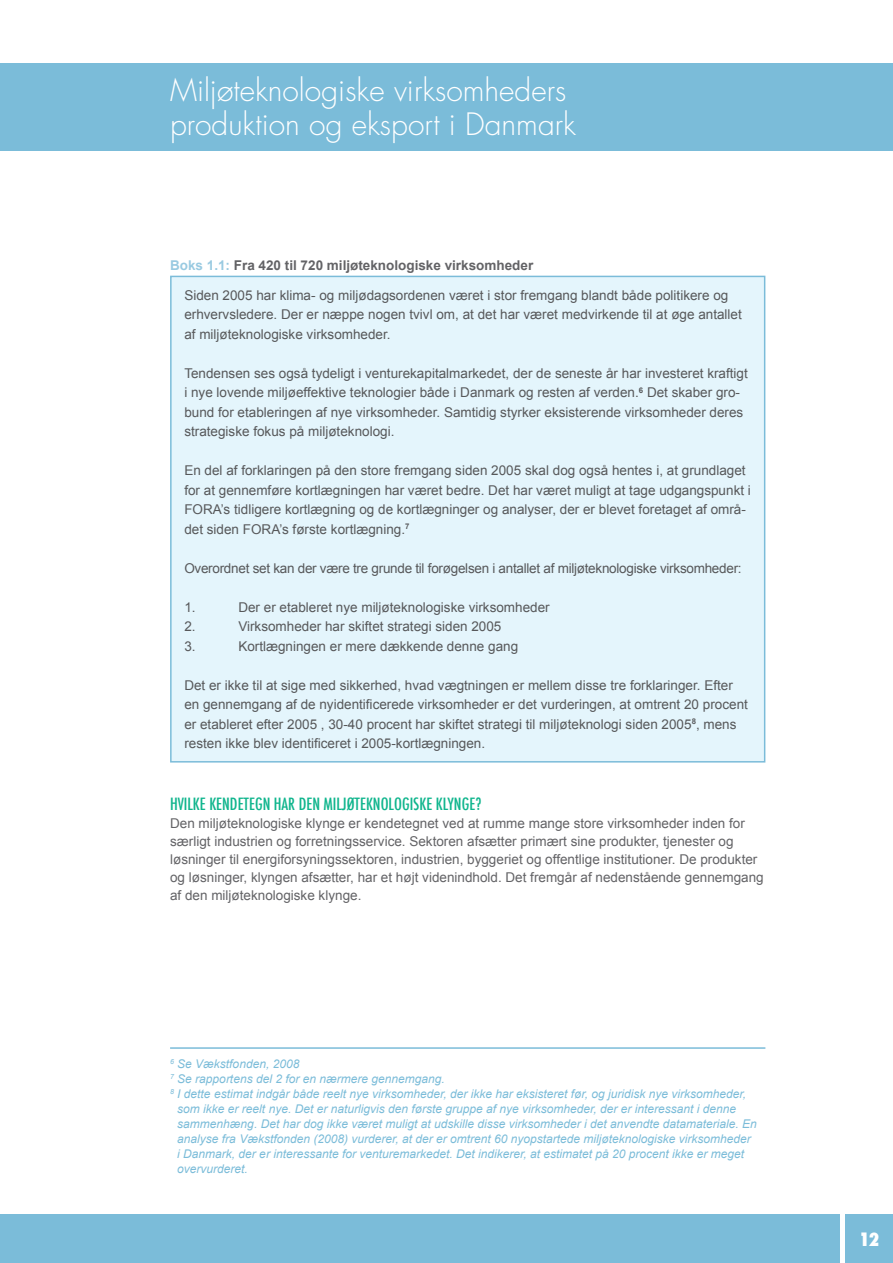
<style>
.page{position:relative;width:893px;height:1263px;background:#fff}
.page>*{position:absolute;margin:0;border:0;box-sizing:border-box;transform-origin:0 0}
.t1{font:300 30px/34.5px "Futura Std";color:#fff}
.t2{font:800 condensed 18px "Futura";color:#fff}
.t3{font:500 condensed 16.5px "Futura";color:#10b58d}
.t4{font:13.5px/19.5px "Arial";color:#57585a}
.t5{font:13.5px/18px "Arial";color:#636366}
.t6{font:13.5px "Arial";letter-spacing:-.02em;color:#57585a}
.t7{font:700 13.5px "Arial";color:#636366}
.t8{font:italic 12px "Arial";color:#7bbcd9}
.s1{color:#99cae1}
</style>
<div class="page">
<div style="left:0;top:1215px;width:839px;height:48px;background:#7bbcd9"></div>
<div style="left:0;top:64px;width:893px;height:87px;background:#7bbcd9"></div>
<div style="left:845px;top:1215px;width:48px;height:48px;background:#7bbcd9"></div>
<div style="left:171px;top:276px;width:594px;height:486px;background:#e4f5fc"></div>
<div style="left:170px;top:276px;width:595px;height:486px;border:2px solid #7bbcd9"></div>
<hr style="left:170px;top:1047px;width:595px;height:2px;background:#7bbcd9">
<h1 class="t1" style="left:170px;top:73px;width:407px">Miljøteknologiske virksomheders produktion og eksport i Danmark</h1>
<p class="t7" style="left:170px;top:256px;width:365px"><span class="s1">Boks 1.1:</span> Fra 420 til 720 miljøteknologiske virksomheder</p>
<p class="t4" style="left:184px;top:285px;width:559px">Siden 2005 har klima- og miljødagsordenen været i stor fremgang blandt både politikere og erhvervsledere. Der er næppe nogen tvivl om, at det har været medvirkende til at øge antallet af miljøteknologiske virksomheder.</p>
<p class="t4" style="left:184px;top:363px;width:565px">Tendensen ses også tydeligt i venturekapitalmarkedet, der de seneste år har investeret kraftigt i nye lovende miljøeffektive teknologier både i Danmark og resten af verden.<sup>6</sup> Det skaber gro&shy;bund for etableringen af nye virksomheder. Samtidig styrker eksisterende virksomheder deres strategiske fokus på miljøteknologi.</p>
<p class="t4" style="left:184px;top:461px;width:568px">En del af forklaringen på den store fremgang siden 2005 skal dog også hentes i, at grundlaget for at gennemføre kortlægningen har været bedre. Det har været muligt at tage udgangspunkt i FORA’s tidligere kortlægning og de kortlægninger og analyser, der er blevet foretaget af områ&shy;det siden FORA’s første kortlægning.<sup>7</sup></p>
<p class="t6" style="left:184px;top:559px;width:559px">Overordnet set kan der være tre grunde til forøgelsen i antallet af miljøteknologiske virksomheder:</p>
<p class="t4" style="left:184px;top:597px;width:13px">1.</p>
<p class="t4" style="left:238px;top:597px;width:313px">Der er etableret nye miljøteknologiske virksomheder</p>
<p class="t4" style="left:184px;top:617px;width:13px">2.</p>
<p class="t4" style="left:238px;top:617px;width:265px">Virksomheder har skiftet strategi siden 2005</p>
<p class="t4" style="left:184px;top:636px;width:13px">3.</p>
<p class="t4" style="left:238px;top:636px;width:281px">Kortlægningen er mere dækkende denne gang</p>
<p class="t4" style="left:184px;top:675px;width:565px">Det er ikke til at sige med sikkerhed, hvad vægtningen er mellem disse tre forklaringer. Efter en gennemgang af de nyidentificerede virksomheder er det vurderingen, at omtrent 20 procent er etableret efter 2005 , 30-40 procent har skiftet strategi til miljøteknologi siden 2005<sup>8</sup>, mens resten ikke blev identificeret i 2005-kortlægningen.</p>
<p class="t3" style="left:170px;top:793px;width:313px">HVILKE KENDETEGN HAR DEN MILJØTEKNOLOGISKE KLYNGE?</p>
<p class="t5" style="left:170px;top:814px;width:595px">Den miljøteknologiske klynge er kendetegnet ved at rumme mange store virksomheder inden for særligt industrien og forretningsservice. Sektoren afsætter primært sine produkter, tjenester og løsninger til energiforsyningssektoren, industrien, byggeriet og offentlige institutioner. De produkter og løsninger, klyngen afsætter, har et højt videnindhold. Det fremgår af nedenstående gennemgang af den miljøteknologiske klynge.</p>
<p class="t8" style="left:170px;top:1056px;width:131px"><sup>6</sup> Se Vækstfonden, 2008</p>
<p class="t8" style="left:170px;top:1071px;width:276px"><sup>7</sup> Se rapportens del 2 for en nærmere gennemgang.</p>
<p class="t8" style="left:170px;top:1086px;width:578px"><sup>8</sup> I dette estimat indgår både reelt nye virksomheder, der ikke har eksisteret før, og juridisk nye virksomheder,</p>
<p class="t8" style="left:177px;top:1101px;width:560px">som ikke er reelt nye. Det er naturligvis den første gruppe af nye virksomheder, der er interessant i denne</p>
<p class="t8" style="left:177px;top:1116px;width:581px">sammenhæng. Det har dog ikke været muligt at udskille disse virksomheder i det anvendte datamateriale. En</p>
<p class="t8" style="left:177px;top:1131px;width:575px">analyse fra Vækstfonden (2008) vurderer, at der er omtrent 60 nyopstartede miljøteknologiske virksomheder</p>
<p class="t8" style="left:177px;top:1146px;width:568px">i Danmark, der er interessante for venturemarkedet. Det indikerer, at estimatet på 20 procent ikke er meget</p>
<p class="t8" style="left:177px;top:1161px;width:72px">overvurderet.</p>
<h2 class="t2" style="left:859px;top:1227px;width:22px">12</h2>
</div>
